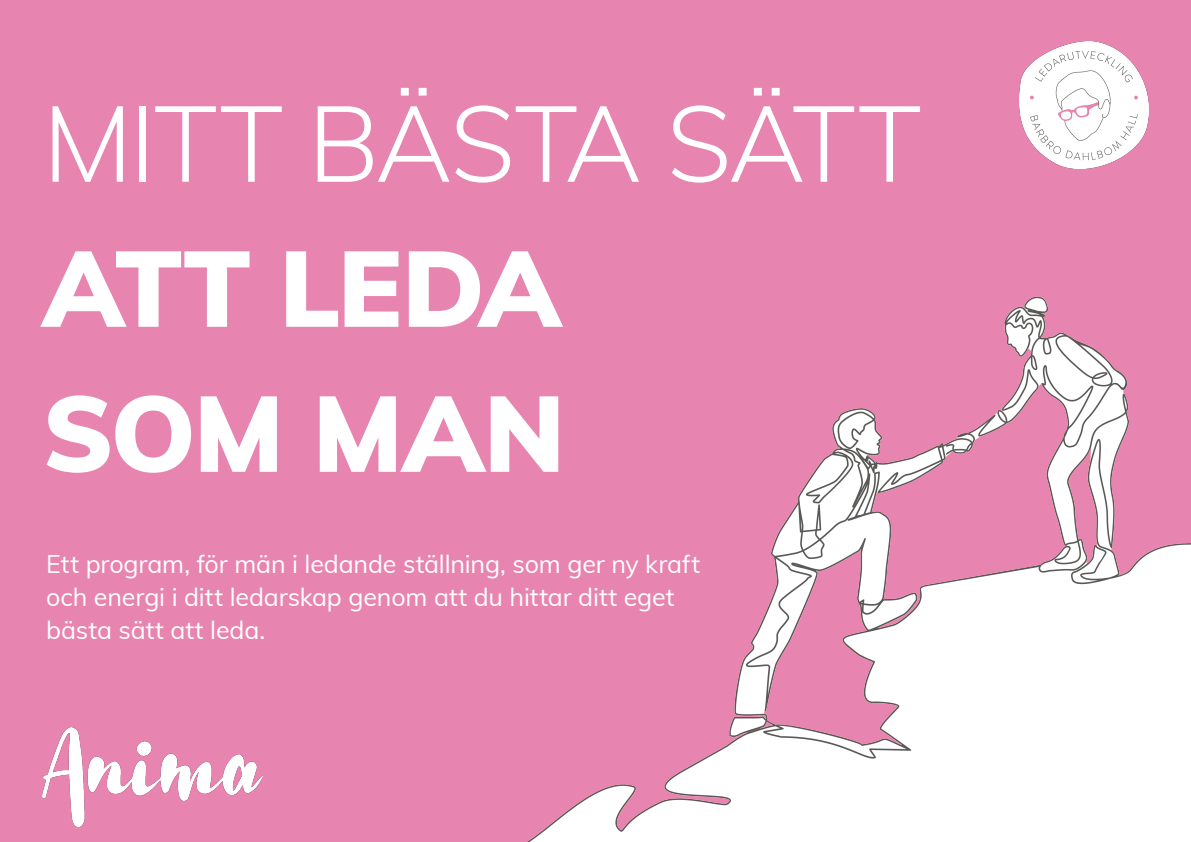
<style>
.page{position:relative;width:1191px;height:842px;background:#e784af}
.page>*{position:absolute;margin:0;border:0;box-sizing:border-box;transform-origin:0 0}
.t1{font:300 106px/145px "Muli";letter-spacing:-.025em;color:#fff}
.t2{font:900 106px "Muli";letter-spacing:-.015em;color:#fff}
.t3{font:25px/33px "Muli";letter-spacing:-.005em;color:#fff}
.s1{font-weight:900}
</style>
<div class="page">
<img style="left:43px;top:727px;width:219px;height:100px">
<img style="left:1019px;top:42px;width:129px;height:126px">
<img style="left:527px;top:296px;width:664px;height:546px">
<p class="t1" style="left:43px;top:66px;width:880px">MITT BÄSTA SÄTT<br><span class="s1">ATT LEDA</span></p>
<p class="t2" style="left:43px;top:356px;width:524px">SOM MAN</p>
<p class="t3" style="left:46px;top:546px;width:655px">Ett program, för män i ledande ställning, som ger ny kraft och energi i ditt ledarskap genom att du hittar ditt eget bästa sätt att leda.</p>
</div>
